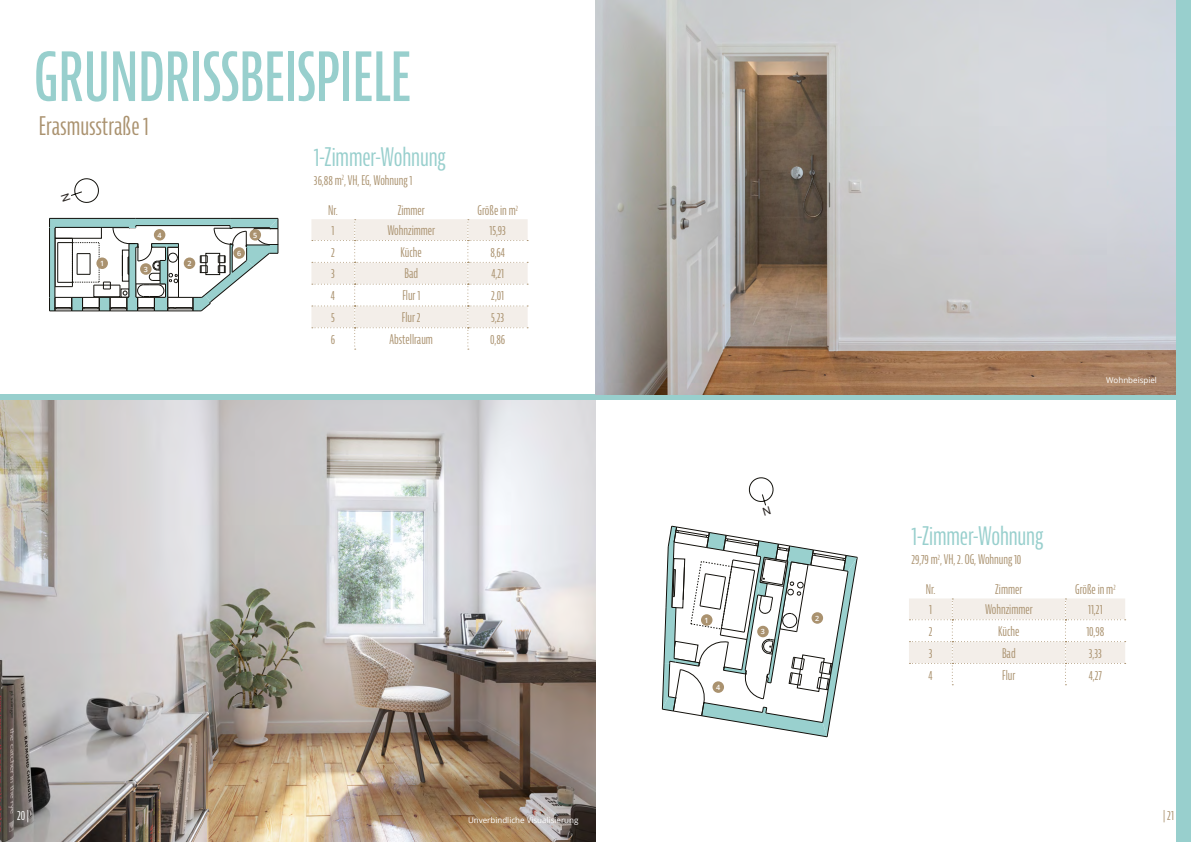
<style>
.page{position:relative;width:1191px;height:842px;background:#fff}
.page>*{position:absolute;margin:0;border:0;box-sizing:border-box;transform-origin:0 0}
.t1{font:600 extra-condensed 66px "Bernina Sans";color:#98cfcd}
.t2{font:extra-condensed 25px "Bernina Sans";letter-spacing:-.005em;color:#98cfcd}
.t3{font:extra-condensed 25px "Bernina Sans";color:#aa926f}
.t4{font:extra-condensed 13px "Bernina Sans";color:#aa926f}
.t5{font:extra-condensed 13px "Bernina Sans";color:#fff}
.t6{font:8px "Open Sans";color:#fff}
.t7{font:600 7.2px "Open Sans";color:#fff}
</style>
<div class="page">
<img style="left:0;top:400px;width:595px;height:442px">
<div style="left:0;top:395px;width:1181px;height:5px;background:#98cfcd"></div>
<img style="left:595px;top:0;width:581px;height:395px">
<div style="left:1176px;top:0;width:15px;height:842px;background:#98cfcd"></div>
<svg style="left:49px;top:218px;width:230px;height:94px"></svg>
<div style="left:206px;top:253px;width:14px;height:22px;border:1px solid #13110c"></div>
<div style="left:154px;top:229px;width:11px;height:12px;background:#aa926f;border-radius:50%"></div>
<svg style="left:311px;top:219px;width:217px;height:131px"></svg>
<div style="left:96px;top:257px;width:12px;height:12px;background:#aa926f;border-radius:50%"></div>
<div style="left:184px;top:257px;width:11px;height:12px;background:#aa926f;border-radius:50%"></div>
<div style="left:140px;top:263px;width:12px;height:12px;background:#aa926f;border-radius:50%"></div>
<div style="left:249px;top:229px;width:12px;height:12px;background:#aa926f;border-radius:50%"></div>
<div style="left:233px;top:247px;width:12px;height:12px;background:#aa926f;border-radius:50%"></div>
<svg style="left:662px;top:526px;width:195px;height:211px"></svg>
<div style="left:712px;top:681px;width:12px;height:12px;background:#aa926f;border-radius:50%"></div>
<svg style="left:909px;top:598px;width:216px;height:87px"></svg>
<div style="left:701px;top:614px;width:11px;height:12px;background:#aa926f;border-radius:50%"></div>
<div style="left:811px;top:612px;width:12px;height:12px;background:#aa926f;border-radius:50%"></div>
<div style="left:757px;top:626px;width:11px;height:11px;background:#aa926f;border-radius:50%"></div>
<svg style="left:71px;top:178px;width:28px;height:25px"></svg>
<svg style="left:748px;top:477px;width:26px;height:29px"></svg>
<h1 class="t1" style="left:34px;top:39px;width:378px">GRUNDRISSBEISPIELE</h1>
<h2 class="t3" style="left:39px;top:112px;width:111px">Erasmusstraße 1</h2>
<p class="t7" style="left:157px;top:230px;width:6px">4</p>
<p class="t7" style="left:100px;top:258px;width:6px">1</p>
<p class="t7" style="left:187px;top:258px;width:6px">2</p>
<p class="t7" style="left:144px;top:264px;width:6px">3</p>
<p class="t7" style="left:237px;top:248px;width:6px">6</p>
<p class="t7" style="left:253px;top:230px;width:6px">5</p>
<h2 class="t2" style="left:314px;top:142px;width:133px">1-Zimmer-Wohnung</h2>
<p class="t4" style="left:314px;top:173px;width:100px">36,88 m<sup>2</sup>, VH, EG, Wohnung 1</p>
<p class="t4" style="left:328px;top:203px;width:11px">Nr.</p>
<p class="t4" style="left:398px;top:203px;width:29px">Zimmer</p>
<p class="t4" style="left:477px;top:203px;width:42px">Größe in m<sup>2</sup></p>
<p class="t4" style="left:331px;top:223px;width:4px">1</p>
<p class="t4" style="left:387px;top:223px;width:49px">Wohnzimmer</p>
<p class="t4" style="left:489px;top:223px;width:18px">15,93</p>
<p class="t4" style="left:331px;top:245px;width:5px">2</p>
<p class="t4" style="left:401px;top:245px;width:23px">Küche</p>
<p class="t4" style="left:490px;top:245px;width:16px">8,64</p>
<p class="t4" style="left:331px;top:266px;width:5px">3</p>
<p class="t4" style="left:404px;top:266px;width:15px">Bad</p>
<p class="t4" style="left:491px;top:266px;width:14px">4,21</p>
<p class="t4" style="left:331px;top:288px;width:6px">4</p>
<p class="t4" style="left:402px;top:288px;width:19px">Flur 1</p>
<p class="t4" style="left:491px;top:288px;width:14px">2,01</p>
<p class="t4" style="left:331px;top:310px;width:5px">5</p>
<p class="t4" style="left:402px;top:310px;width:20px">Flur 2</p>
<p class="t4" style="left:491px;top:310px;width:15px">5,23</p>
<p class="t4" style="left:331px;top:332px;width:6px">6</p>
<p class="t4" style="left:389px;top:332px;width:45px">Abstellraum</p>
<p class="t4" style="left:490px;top:332px;width:17px">0,86</p>
<p class="t5" style="left:17px;top:808px;width:14px">20 |</p>
<p class="t6" style="left:468px;top:814px;width:112px">Unverbindliche Visualisierung</p>
<p class="t7" style="left:704px;top:615px;width:6px">1</p>
<p class="t7" style="left:815px;top:613px;width:6px">2</p>
<p class="t7" style="left:761px;top:627px;width:6px">3</p>
<p class="t7" style="left:716px;top:682px;width:6px">4</p>
<h2 class="t2" style="left:911px;top:522px;width:133px">1-Zimmer-Wohnung</h2>
<p class="t4" style="left:911px;top:552px;width:111px">29,79 m<sup>2</sup>, VH, 2. OG, Wohnung 10</p>
<p class="t6" style="left:1106px;top:375px;width:52px">Wohnbeispiel</p>
<p class="t4" style="left:926px;top:582px;width:11px">Nr.</p>
<p class="t4" style="left:995px;top:582px;width:29px">Zimmer</p>
<p class="t4" style="left:1075px;top:582px;width:42px">Größe in m<sup>2</sup></p>
<p class="t4" style="left:929px;top:602px;width:4px">1</p>
<p class="t4" style="left:985px;top:602px;width:49px">Wohnzimmer</p>
<p class="t4" style="left:1088px;top:602px;width:16px">11,21</p>
<p class="t4" style="left:928px;top:624px;width:5px">2</p>
<p class="t4" style="left:998px;top:624px;width:23px">Küche</p>
<p class="t4" style="left:1086px;top:624px;width:19px">10,98</p>
<p class="t4" style="left:928px;top:646px;width:5px">3</p>
<p class="t4" style="left:1002px;top:646px;width:15px">Bad</p>
<p class="t4" style="left:1088px;top:646px;width:15px">3,33</p>
<p class="t4" style="left:928px;top:667px;width:6px">4</p>
<p class="t4" style="left:1002px;top:667px;width:15px">Flur</p>
<p class="t4" style="left:1088px;top:667px;width:15px">4,27</p>
<p class="t4" style="left:1163px;top:808px;width:12px">| 21</p>
</div>
